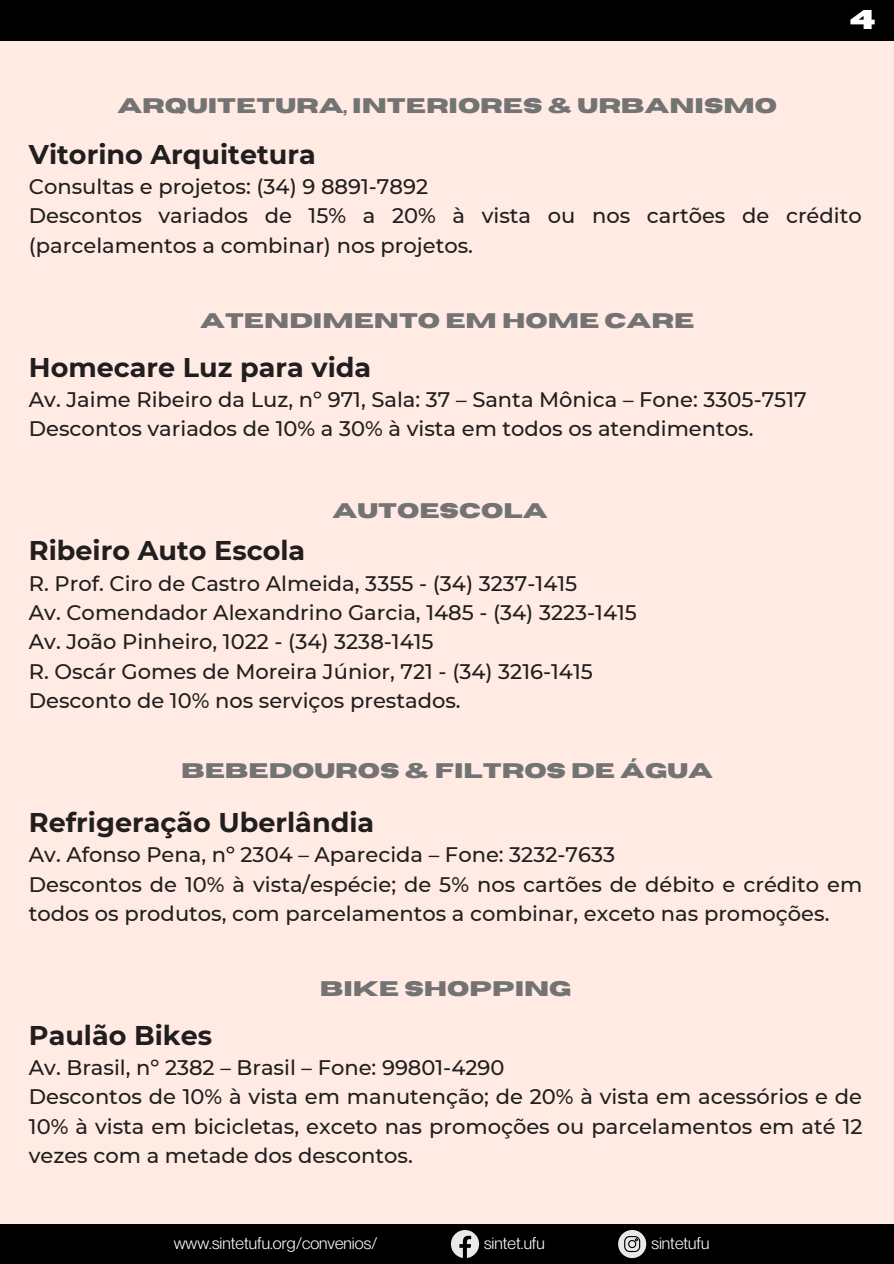
<style>
.page{position:relative;width:894px;height:1264px;background:#fff}
.page>*{position:absolute;margin:0;border:0;box-sizing:border-box;transform-origin:0 0}
.t1{font:700 27px "Montserrat";color:#201e1e}
.t2{font:700 27px "Horizon";color:#fff}
.t3{font:500 21px/29.2px "Montserrat";color:#201e1e}
.t4{font:700 21px "Horizon";color:#737373}
.t5{font:16.5px "Neue Montreal";color:#fff}
</style>
<div class="page">
<div style="left:0;top:0;width:893px;height:1263px;background:#ffebe3"></div>
<div style="left:0;top:0;width:893px;height:41px;background:#000"></div>
<div style="left:0;top:1223px;width:893px;height:40px;background:#000"></div>
<svg style="left:451px;top:1230px;width:28px;height:27px"></svg>
<svg style="left:618px;top:1230px;width:28px;height:27px"></svg>
<p class="t4" style="left:117px;top:95px;width:661px">ARQUITETURA, INTERIORES &amp; URBANISMO</p>
<p class="t2" style="left:849px;top:6px;width:27px">4</p>
<p class="t1" style="left:29px;top:138px;width:288px">Vitorino Arquitetura</p>
<p class="t3" style="left:29px;top:172px;width:400px">Consultas e projetos: (34) 9 8891-7892</p>
<p class="t3" style="left:29px;top:201px;width:834px">Descontos variados de 15% a 20% à vista ou nos cartões de crédito (parcelamentos a combinar) nos projetos.</p>
<p class="t4" style="left:200px;top:311px;width:495px">ATENDIMENTO EM HOME CARE</p>
<p class="t1" style="left:29px;top:350px;width:344px">Homecare Luz para vida</p>
<p class="t3" style="left:29px;top:385px;width:779px">Av. Jaime Ribeiro da Luz, nº 971, Sala: 37 – Santa Mônica – Fone: 3305-7517</p>
<p class="t3" style="left:29px;top:414px;width:725px">Descontos variados de 10% a 30% à vista em todos os atendimentos.</p>
<p class="t4" style="left:332px;top:500px;width:216px">AUTOESCOLA</p>
<p class="t1" style="left:29px;top:534px;width:278px">Ribeiro Auto Escola</p>
<p class="t3" style="left:29px;top:568px;width:549px">R. Prof. Ciro de Castro Almeida, 3355 - (34) 3237-1415</p>
<p class="t3" style="left:29px;top:598px;width:609px">Av. Comendador Alexandrino Garcia, 1485 - (34) 3223-1415</p>
<p class="t3" style="left:29px;top:627px;width:406px">Av. João Pinheiro, 1022 - (34) 3238-1415</p>
<p class="t3" style="left:29px;top:656px;width:565px">R. Oscár Gomes de Moreira Júnior, 721 - (34) 3216-1415</p>
<p class="t3" style="left:29px;top:685px;width:433px">Desconto de 10% nos serviços prestados.</p>
<p class="t4" style="left:181px;top:760px;width:533px">BEBEDOUROS &amp; FILTROS DE ÁGUA</p>
<p class="t1" style="left:29px;top:805px;width:347px">Refrigeração Uberlândia</p>
<p class="t3" style="left:29px;top:840px;width:587px">Av. Afonso Pena, nº 2304 – Aparecida – Fone: 3232-7633</p>
<p class="t3" style="left:29px;top:869px;width:834px">Descontos de 10% à vista/espécie; de 5% nos cartões de débito e crédito em todos os produtos, com parcelamentos a combinar, exceto nas promoções.</p>
<p class="t4" style="left:320px;top:978px;width:253px">BIKE SHOPPING</p>
<p class="t1" style="left:29px;top:1018px;width:185px">Paulão Bikes</p>
<p class="t3" style="left:29px;top:1052px;width:477px">Av. Brasil, nº 2382 – Brasil – Fone: 99801-4290</p>
<p class="t3" style="left:29px;top:1082px;width:835px;text-align:justify">Descontos de 10% à vista em manutenção; de 20% à vista em acessórios e de 10% à vista em bicicletas, exceto nas promoções ou parcelamentos em até 12 vezes com a metade dos descontos.</p>
<p class="t5" style="left:174px;top:1233px;width:205px">www.sintetufu.org/convenios/</p>
<p class="t5" style="left:484px;top:1233px;width:62px">sintet.ufu</p>
<p class="t5" style="left:651px;top:1233px;width:60px">sintetufu</p>
</div>
